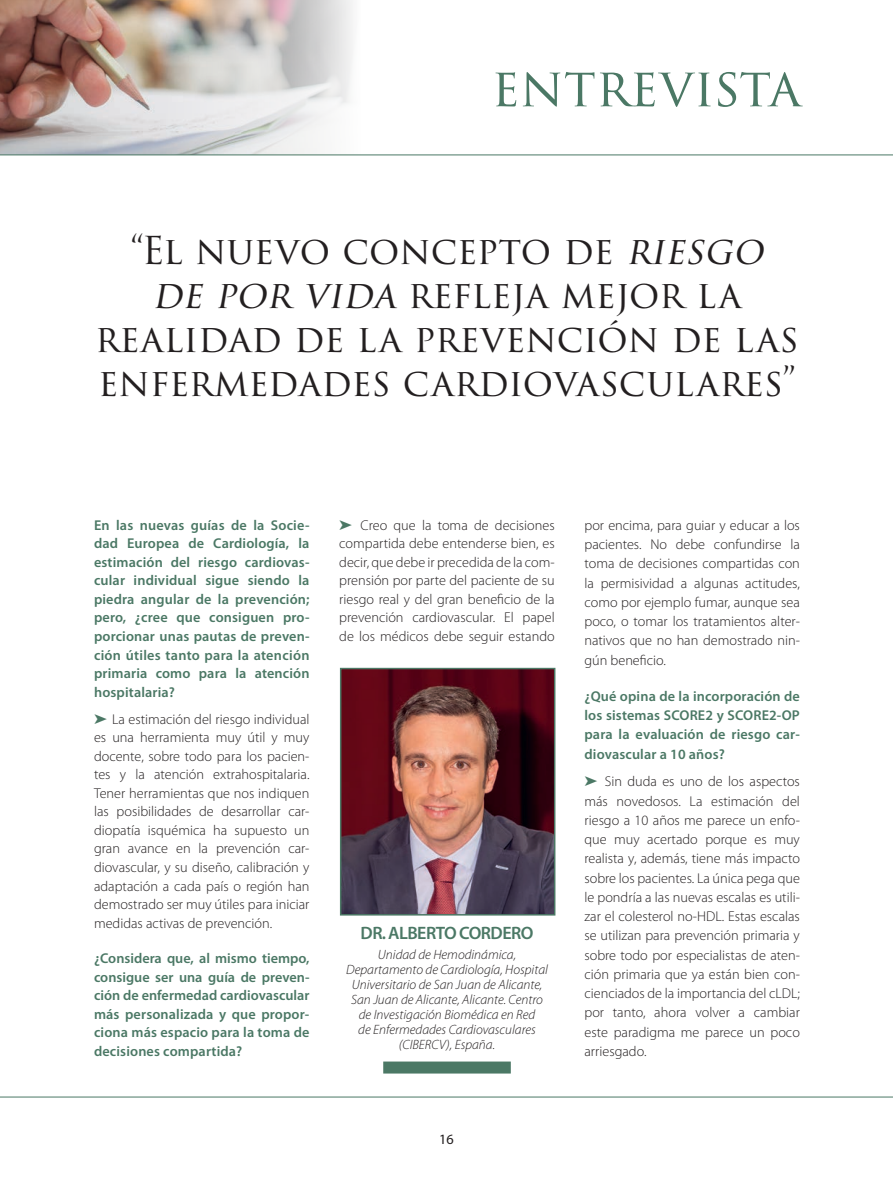
<style>
.page{position:relative;width:893px;height:1191px;background:#fff}
.page>*{position:absolute;margin:0;border:0;box-sizing:border-box;transform-origin:0 0}
.t1{font:52.5px "Trajan Pro 3";letter-spacing:-.005em;color:#4b7865}
.t2{font:37.5px/44.1px "Trajan Pro 3";color:#231f20;text-align:center}
.t3{font:600 18px "Myriad Pro";letter-spacing:-.03em;color:#4b7865}
.t4{font:300 14.25px/19.2px "Myriad Pro";color:#231f20;text-align:justify}
.t5{font:600 14.25px/18.6px "Myriad Pro";letter-spacing:.01em;color:#4b7865;text-align:justify}
.t6{font:14.25px "Myriad Pro";color:#231f20}
.t7{font:italic 300 13.5px/15px "Myriad Pro";color:#231f20;text-align:center}
.s1{font-style:italic}
.s2{color:#4b7865}
</style>
<div class="page">
<hr style="left:0;top:1096px;width:893px;height:1px;background:#4b7865">
<img style="left:0;top:0;width:353px;height:154px">
<hr style="left:0;top:154px;width:893px;height:1px;background:#4b7865">
<img style="left:343px;top:671px;width:209px;height:241px">
<div style="left:340px;top:668px;width:215px;height:247px;border:2px solid #4b7865"></div>
<div style="left:383px;top:1061px;width:128px;height:12px;background:#4b7865"></div>
<h1 class="t1" style="left:491px;top:51px;width:311px">entrevista</h1>
<h2 class="t2" style="left:95px;top:230px;width:705px">“El nuevo concepto de <span class="s1">RIESGO<br>DE POR VIDA</span> refleja mejor la realidad de la prevención de las enfermedades cardiovasculares”</h2>
<p class="t5" style="left:94px;top:516px;width:217px">En las nuevas guías de la Socie&shy;dad Europea de Cardiología, la estimación del riesgo cardiovas&shy;cular individual sigue siendo la piedra angular de la prevención; pero, ¿cree que consiguen pro&shy;porcionar unas pautas de preven&shy;ción útiles tanto para la atención primaria como para la atención hospitalaria?</p>
<p class="t4" style="left:94px;top:710px;width:217px;line-height:18.6px"><span class="s2">➤</span> La estimación del riesgo individual es una herramienta muy útil y muy docente, sobre todo para los pacien&shy;tes y la atención extrahospitalaria.<br>Tener herramientas que nos indiquen las posibilidades de desarrollar car&shy;diopatía isquémica ha supuesto un gran avance en la prevención car&shy;diovascular, y su diseño, calibración y adaptación a cada país o región han demostrado ser muy útiles para iniciar medidas activas de prevención.</p>
<p class="t5" style="left:94px;top:949px;width:217px">¿Considera que, al mismo tiempo, consigue ser una guía de preven&shy;ción de enfermedad cardiovascular más personalizada y que propor&shy;ciona más espacio para la toma de decisiones compartida?</p>
<p class="t4" style="left:339px;top:516px;width:217px;line-height:18.6px"><span class="s2">➤</span> Creo que la toma de decisiones compartida debe entenderse bien, es decir, que debe ir precedida de la com&shy;prensión por parte del paciente de su riesgo real y del gran beneficio de la prevención cardiovascular. El papel de los médicos debe seguir estando</p>
<p class="t4" style="left:584px;top:515px;width:217px">por encima, para guiar y educar a los pacientes. No debe confundirse la toma de decisiones compartidas con la permisividad a algunas actitudes, como por ejemplo fumar, aunque sea poco, o tomar los tratamientos alter&shy;nativos que no han demostrado nin&shy;gún beneficio.</p>
<p class="t5" style="left:584px;top:686px;width:217px;line-height:19.2px">¿Qué opina de la incorporación de los sistemas SCORE2 y SCORE2-OP para la evaluación de riesgo car&shy;diovascular a 10 años?</p>
<p class="t4" style="left:584px;top:772px;width:217px"><span class="s2">➤</span> Sin duda es uno de los aspectos más novedosos. La estimación del riesgo a 10 años me parece un enfo&shy;que muy acertado porque es muy realista y, además, tiene más impacto sobre los pacientes. La única pega que le pondría a las nuevas escalas es utili&shy;zar el colesterol no-HDL. Estas escalas se utilizan para prevención primaria y sobre todo por especialistas de aten&shy;ción primaria que ya están bien con&shy;cienciados de la importancia del cLDL; por tanto, ahora volver a cambiar este paradigma me parece un poco arriesgado.</p>
<p class="t3" style="left:361px;top:923px;width:174px">DR. ALBERTO CORDERO</p>
<p class="t7" style="left:346px;top:947px;width:203px">Unidad de Hemodinámica, Departamento de Cardiología, Hospital Universitario de San Juan de Alicante, San Juan de Alicante, Alicante. Centro de Investigación Biomédica en Red<br>de Enfermedades Cardiovasculares (CIBERCV), España.</p>
<p class="t6" style="left:439px;top:1131px;width:16px">16</p>
</div>
